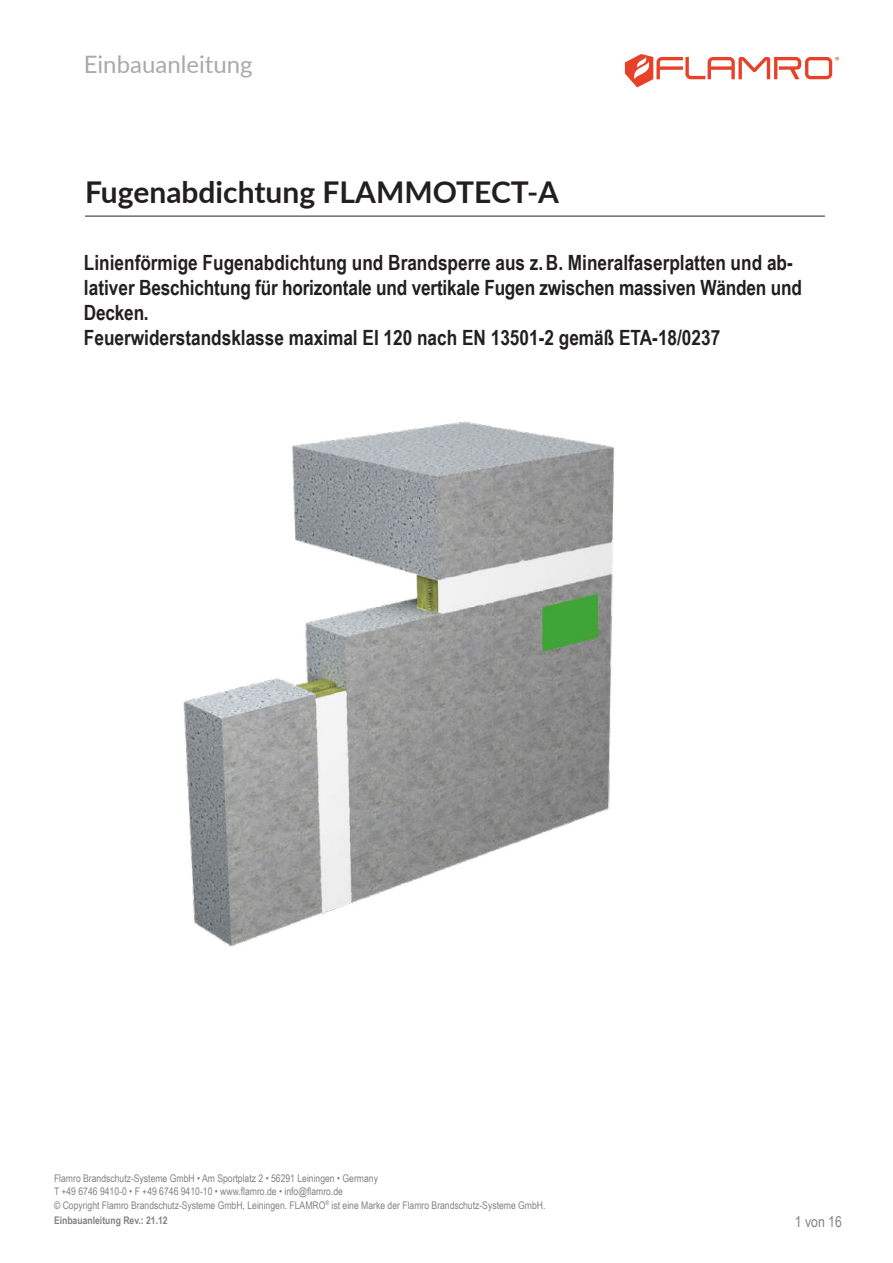
<style>
.page{position:relative;width:893px;height:1263px;background:#fff}
.page>*{position:absolute;margin:0;border:0;box-sizing:border-box;transform-origin:0 0}
.t1{font:700 30px "Lato";color:#231f20}
.t2{font:24px "Lato";color:#a8a9ad}
.t3{font:700 21px/25.2px "Arial Narrow";color:#231f20}
.t4{font:15px "Arial Narrow";color:#808285}
.t5{font:10.5px/13.6px "Arial Narrow";color:#808285}
.t6{font:700 10.5px "Arial Narrow";color:#808285}
</style>
<div class="page">
<img style="left:183px;top:421px;width:432px;height:526px">
<hr style="left:85px;top:216px;width:740px;height:1px;background:#231f20">
<svg style="left:625px;top:54px;width:214px;height:33px"></svg>
<h2 class="t2" style="left:84px;top:56px;width:170px">Einbauanleitung</h2>
<h1 class="t1" style="left:85px;top:181px;width:475px">Fugenabdichtung FLAMMOTECT-A</h1>
<p class="t3" style="left:84px;top:252px;width:719px">Linienförmige Fugenabdichtung und Brandsperre aus z. B. Mineralfaserplatten und ab&shy;lativer Beschichtung für horizontale und vertikale Fugen zwischen massiven Wänden und Decken.<br>Feuerwiderstandsklasse maximal EI 120 nach EN 13501-2 gemäß ETA-18/0237</p>
<p class="t5" style="left:54px;top:1172px;width:493px">Flamro Brandschutz-Systeme GmbH • Am Sportplatz 2 • 56291 Leiningen • Germany<br>T +49 6746 9410-0 • F +49 6746 9410-10 • www.flamro.de • info@flamro.de<br>© Copyright Flamro Brandschutz-Systeme GmbH, Leiningen. FLAMRO<sup>®</sup> ist eine Marke der Flamro Brandschutz-Systeme GmbH.</p>
<p class="t6" style="left:54px;top:1216px;width:115px">Einbauanleitung Rev.: 21.12</p>
<h3 class="t4" style="left:795px;top:1216px;width:49px">1 von 16</h3>
</div>
